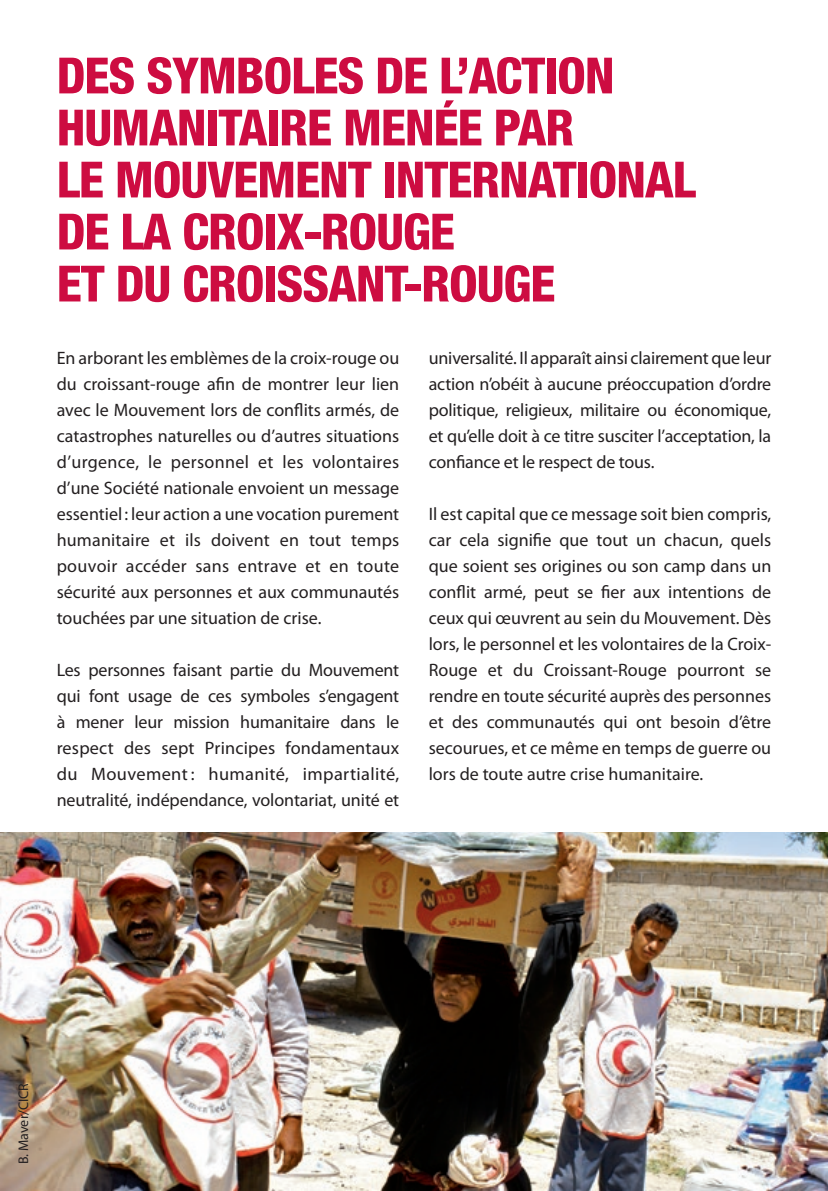
<style>
.page{position:relative;width:828px;height:1191px;background:#fff}
.page>*{position:absolute;margin:0;border:0;box-sizing:border-box;transform-origin:0 0}
.t1{font:800 condensed 50px/52px "Helvetica Neue LT Pro";letter-spacing:-.02em;color:#cd0c41}
.t2{font:18.2px "Myriad Pro";letter-spacing:.02em;color:#231f20}
.t3{font:18px/26px "Myriad Pro";color:#231f20;text-align:justify}
.t4{font:14px "Myriad Pro";color:#231f20}
</style>
<div class="page">
<img style="left:0;top:832px;width:828px;height:359px">
<h1 class="t1" style="left:57px;top:49px;width:640px">DES SYMBOLES DE L’ACTION<br>HUMANITAIRE MENÉE PAR<br>LE MOUVEMENT INTERNATIONAL<br>DE LA CROIX-ROUGE<br>ET DU CROISSANT-ROUGE</h1>
<p class="t3" style="left:57px;top:345px;width:344px">En arborant les emblèmes de la croix-rouge ou du croissant-rouge afin de montrer leur lien avec le Mouvement lors de conflits armés, de catastrophes naturelles ou d’autres situations</p>
<p class="t2" style="left:57px;top:451px;width:344px">d’urgence, le personnel et les volontaires</p>
<p class="t3" style="left:57px;top:475px;width:344px">d’une Société nationale envoient un message essentiel : leur action a une vocation purement humanitaire et ils doivent en tout temps pouvoir accéder sans entrave et en toute sécurité aux personnes et aux communautés touchées par une situation de crise.</p>
<p class="t3" style="left:57px;top:657px;width:344px">Les personnes faisant partie du Mouvement qui font usage de ces symboles s’engagent à mener leur mission humanitaire dans le respect des sept Principes fondamentaux du Mouvement: humanité, impartialité, neutralité, indépendance, volontariat, unité et</p>
<p class="t3" style="left:429px;top:345px;width:344px">universalité. Il apparaît ainsi clairement que leur action n’obéit à aucune préoccupation d’ordre politique, religieux, militaire ou économique, et qu’elle doit à ce titre susciter l’acceptation, la confiance et le respect de tous.</p>
<p class="t3" style="left:429px;top:501px;width:344px">Il est capital que ce message soit bien compris, car cela signifie que tout un chacun, quels que soient ses origines ou son camp dans un conflit armé, peut se fier aux intentions de ceux qui œuvrent au sein du Mouvement. Dès lors, le personnel et les volontaires de la Croix-Rouge et du Croissant-Rouge pourront se rendre en toute sécurité auprès des personnes et des communautés qui ont besoin d’être secourues, et ce même en temps de guerre ou lors de toute autre crise humanitaire.</p>
<p class="t4" style="left:15px;top:1164px;width:83px;rotate:-90deg">B. Maver/CICR</p>
</div>
